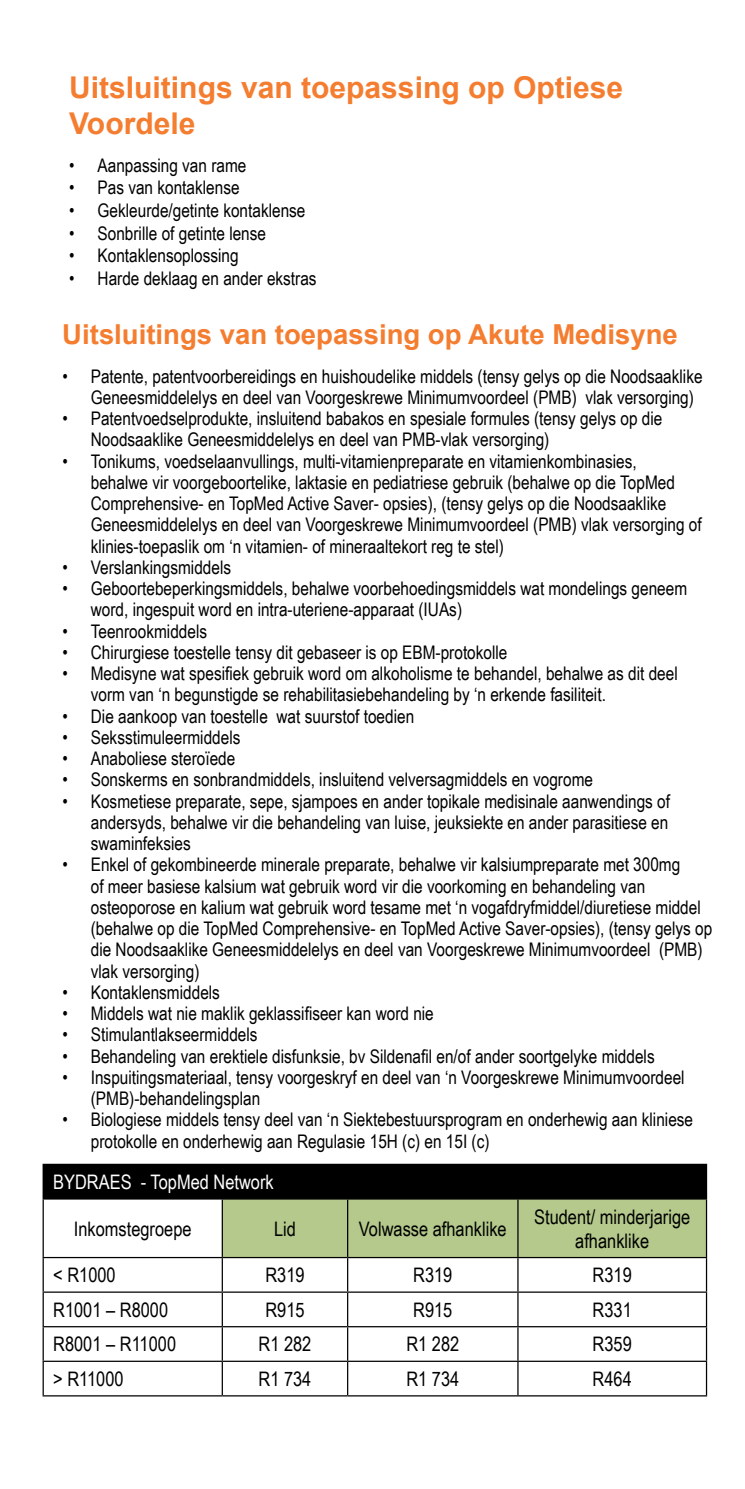
<style>
.page{position:relative;width:745px;height:1489px;background:#fff}
.page>*{position:absolute;margin:0;border:0;box-sizing:border-box;transform-origin:0 0}
.t1{font:700 30px/36px "Arial";color:#f47d30}
.t2{font:700 27.5px "Arial";color:#f47d30}
.t3{font:20px/24px "Arial Narrow";color:#000;text-align:center}
.t4{font:20px "Arial Narrow";color:#fff}
.t5{font:18.75px/21.2px "Arial Narrow";color:#000}
</style>
<div class="page">
<div style="left:43px;top:1164px;width:663px;height:34px;background:#000"></div>
<div style="left:223px;top:1199px;width:482px;height:57px;background:#b4c98b"></div>
<hr style="left:43px;top:1163px;width:179px;height:1px;background:#000">
<hr style="left:222px;top:1163px;width:125px;height:1px;background:#000">
<hr style="left:347px;top:1163px;width:170px;height:1px;background:#000">
<hr style="left:517px;top:1163px;width:189px;height:1px;background:#000">
<hr style="left:43px;top:1198px;width:179px;height:1px;background:#000">
<hr style="left:43px;top:1199px;width:1px;height:57px;background:#000">
<hr style="left:222px;top:1198px;width:125px;height:1px;background:#000">
<hr style="left:221px;top:1199px;width:2px;height:57px;background:#000">
<hr style="left:347px;top:1198px;width:170px;height:1px;background:#000">
<hr style="left:347px;top:1199px;width:1px;height:57px;background:#000">
<hr style="left:517px;top:1198px;width:189px;height:1px;background:#000">
<hr style="left:517px;top:1199px;width:1px;height:57px;background:#000">
<hr style="left:705px;top:1199px;width:1px;height:57px;background:#000">
<hr style="left:43px;top:1256px;width:179px;height:2px;background:#000">
<hr style="left:43px;top:1258px;width:1px;height:33px;background:#000">
<hr style="left:222px;top:1256px;width:125px;height:2px;background:#000">
<hr style="left:221px;top:1258px;width:2px;height:33px;background:#000">
<hr style="left:347px;top:1256px;width:170px;height:2px;background:#000">
<hr style="left:347px;top:1258px;width:1px;height:33px;background:#000">
<hr style="left:517px;top:1256px;width:189px;height:2px;background:#000">
<hr style="left:517px;top:1258px;width:1px;height:33px;background:#000">
<hr style="left:705px;top:1258px;width:1px;height:33px;background:#000">
<hr style="left:43px;top:1291px;width:179px;height:1px;background:#000">
<hr style="left:43px;top:1292px;width:1px;height:33px;background:#000">
<hr style="left:222px;top:1291px;width:125px;height:1px;background:#000">
<hr style="left:221px;top:1292px;width:2px;height:33px;background:#000">
<hr style="left:347px;top:1291px;width:170px;height:1px;background:#000">
<hr style="left:347px;top:1292px;width:1px;height:33px;background:#000">
<hr style="left:517px;top:1291px;width:189px;height:1px;background:#000">
<hr style="left:517px;top:1292px;width:1px;height:33px;background:#000">
<hr style="left:705px;top:1292px;width:1px;height:33px;background:#000">
<hr style="left:43px;top:1325px;width:179px;height:2px;background:#000">
<hr style="left:43px;top:1327px;width:1px;height:33px;background:#000">
<hr style="left:222px;top:1325px;width:125px;height:2px;background:#000">
<hr style="left:221px;top:1327px;width:2px;height:33px;background:#000">
<hr style="left:347px;top:1325px;width:170px;height:2px;background:#000">
<hr style="left:347px;top:1327px;width:1px;height:33px;background:#000">
<hr style="left:517px;top:1325px;width:189px;height:2px;background:#000">
<hr style="left:517px;top:1327px;width:1px;height:33px;background:#000">
<hr style="left:705px;top:1327px;width:1px;height:33px;background:#000">
<hr style="left:43px;top:1360px;width:179px;height:1px;background:#000">
<hr style="left:43px;top:1361px;width:1px;height:33px;background:#000">
<hr style="left:222px;top:1360px;width:125px;height:1px;background:#000">
<hr style="left:221px;top:1361px;width:2px;height:33px;background:#000">
<hr style="left:347px;top:1360px;width:170px;height:1px;background:#000">
<hr style="left:347px;top:1361px;width:1px;height:33px;background:#000">
<hr style="left:517px;top:1360px;width:189px;height:1px;background:#000">
<hr style="left:517px;top:1361px;width:1px;height:33px;background:#000">
<hr style="left:705px;top:1361px;width:1px;height:33px;background:#000">
<hr style="left:43px;top:1394px;width:179px;height:2px;background:#000">
<hr style="left:222px;top:1394px;width:125px;height:2px;background:#000">
<hr style="left:347px;top:1394px;width:170px;height:2px;background:#000">
<hr style="left:517px;top:1394px;width:189px;height:2px;background:#000">
<h1 class="t1" style="left:69px;top:71px;width:555px">Uitsluitings van toepassing op Optiese<br>Voordele</h1>
<p class="t5" style="left:69px;top:154px;width:179px">• Aanpassing van rame</p>
<p class="t5" style="left:69px;top:176px;width:172px">• Pas van kontaklense</p>
<p class="t5" style="left:69px;top:199px;width:238px">• Gekleurde/getinte kontaklense</p>
<p class="t5" style="left:69px;top:221px;width:198px">• Sonbrille of getinte lense</p>
<p class="t5" style="left:69px;top:244px;width:171px">• Kontaklensoplossing</p>
<p class="t5" style="left:69px;top:266px;width:249px">• Harde deklaag en ander ekstras</p>
<h2 class="t2" style="left:62px;top:316px;width:616px">Uitsluitings van toepassing op Akute Medisyne</h2>
<p class="t5" style="left:91px;top:364px;width:613px;text-indent:-28px">• Patente, patentvoorbereidings en huishoudelike middels (tensy gelys op die Noodsaaklike<br>Geneesmiddelelys en deel van Voorgeskrewe Minimumvoordeel (PMB) vlak versorging)</p>
<p class="t5" style="left:91px;top:407px;width:572px;text-indent:-28px">• Patentvoedselprodukte, insluitend babakos en spesiale formules (tensy gelys op die<br>Noodsaaklike Geneesmiddelelys en deel van PMB-vlak versorging)</p>
<p class="t5" style="left:91px;top:449px;width:612px;text-indent:-28px">• Tonikums, voedselaanvullings, multi-vitamienpreparate en vitamienkombinasies,<br>behalwe vir voorgeboortelike, laktasie en pediatriese gebruik (behalwe op die TopMed Comprehensive- en TopMed Active Saver- opsies), (tensy gelys op die Noodsaaklike Geneesmiddelelys en deel van Voorgeskrewe Minimumvoordeel (PMB) vlak versorging of klinies-toepaslik om ‘n vitamien- of mineraaltekort reg te stel)</p>
<p class="t5" style="left:62px;top:556px;width:170px">• Verslankingsmiddels</p>
<p class="t5" style="left:91px;top:577px;width:597px;text-indent:-28px">• Geboortebeperkingsmiddels, behalwe voorbehoedingsmiddels wat mondelings geneem word, ingespuit word en intra-uteriene-apparaat (IUAs)</p>
<p class="t5" style="left:62px;top:619px;width:146px">• Teenrookmiddels</p>
<p class="t5" style="left:62px;top:641px;width:446px">• Chirurgiese toestelle tensy dit gebaseer is op EBM-protokolle</p>
<p class="t5" style="left:91px;top:662px;width:588px;text-indent:-28px">• Medisyne wat spesifiek gebruik word om alkoholisme te behandel, behalwe as dit deel vorm van ‘n begunstigde se rehabilitasiebehandeling by ‘n erkende fasiliteit.</p>
<p class="t5" style="left:62px;top:704px;width:353px">• Die aankoop van toestelle wat suurstof toedien</p>
<p class="t5" style="left:62px;top:726px;width:179px">• Seksstimuleermiddels</p>
<p class="t5" style="left:62px;top:747px;width:174px">• Anaboliese steroïede</p>
<p class="t5" style="left:62px;top:768px;width:531px">• Sonskerms en sonbrandmiddels, insluitend velversagmiddels en vogrome</p>
<p class="t5" style="left:91px;top:789px;width:580px;text-align:justify;text-indent:-28px">• Kosmetiese preparate, sepe, sjampoes en ander topikale medisinale aanwendings of andersyds, behalwe vir die behandeling van luise, jeuksiekte en ander parasitiese en swaminfeksies</p>
<p class="t5" style="left:91px;top:853px;width:622px;text-indent:-28px">• Enkel of gekombineerde minerale preparate, behalwe vir kalsiumpreparate met 300mg<br>of meer basiese kalsium wat gebruik word vir die voorkoming en behandeling van osteoporose en kalium wat gebruik word tesame met ‘n vogafdryfmiddel/diuretiese middel (behalwe op die TopMed Comprehensive- en TopMed Active Saver-opsies), (tensy gelys op die Noodsaaklike Geneesmiddelelys en deel van Voorgeskrewe Minimumvoordeel (PMB) vlak versorging)</p>
<p class="t5" style="left:62px;top:980px;width:159px">• Kontaklensmiddels</p>
<p class="t5" style="left:62px;top:1002px;width:372px">• Middels wat nie maklik geklassifiseer kan word nie</p>
<p class="t5" style="left:62px;top:1023px;width:196px">• Stimulantlakseermiddels</p>
<p class="t5" style="left:62px;top:1044px;width:593px">• Behandeling van erektiele disfunksie, bv Sildenafil en/of ander soortgelyke middels</p>
<p class="t5" style="left:91px;top:1065px;width:595px;text-indent:-28px">• Inspuitingsmateriaal, tensy voorgeskryf en deel van ‘n Voorgeskrewe Minimumvoordeel (PMB)-behandelingsplan</p>
<p class="t5" style="left:91px;top:1108px;width:603px;text-indent:-28px">• Biologiese middels tensy deel van ‘n Siektebestuursprogram en onderhewig aan kliniese protokolle en onderhewig aan Regulasie 15H (c) en 15I (c)</p>
<p class="t4" style="left:53px;top:1167px;width:222px">BYDRAES - TopMed Network</p>
<p class="t3" style="left:74px;top:1215px;width:119px">Inkomstegroepe</p>
<p class="t3" style="left:274px;top:1215px;width:23px">Lid</p>
<p class="t3" style="left:358px;top:1215px;width:149px">Volwasse afhanklike</p>
<p class="t3" style="left:534px;top:1203px;width:157px">Student/ minderjarige afhanklike</p>
<p class="t3" style="left:53px;top:1262px;width:64px">&lt; R1000</p>
<p class="t3" style="left:265px;top:1262px;width:41px">R319</p>
<p class="t3" style="left:413px;top:1262px;width:41px">R319</p>
<p class="t3" style="left:592px;top:1262px;width:41px">R319</p>
<p class="t3" style="left:53px;top:1296px;width:116px">R1001 – R8000</p>
<p class="t3" style="left:265px;top:1296px;width:41px">R915</p>
<p class="t3" style="left:413px;top:1296px;width:41px">R915</p>
<p class="t3" style="left:592px;top:1296px;width:41px">R331</p>
<p class="t3" style="left:53px;top:1331px;width:124px">R8001 – R11000</p>
<p class="t3" style="left:258px;top:1331px;width:54px">R1 282</p>
<p class="t3" style="left:406px;top:1331px;width:54px">R1 282</p>
<p class="t3" style="left:592px;top:1331px;width:41px">R359</p>
<p class="t3" style="left:53px;top:1365px;width:72px">&gt; R11000</p>
<p class="t3" style="left:258px;top:1365px;width:54px">R1 734</p>
<p class="t3" style="left:406px;top:1365px;width:54px">R1 734</p>
<p class="t3" style="left:592px;top:1365px;width:41px">R464</p>
</div>
